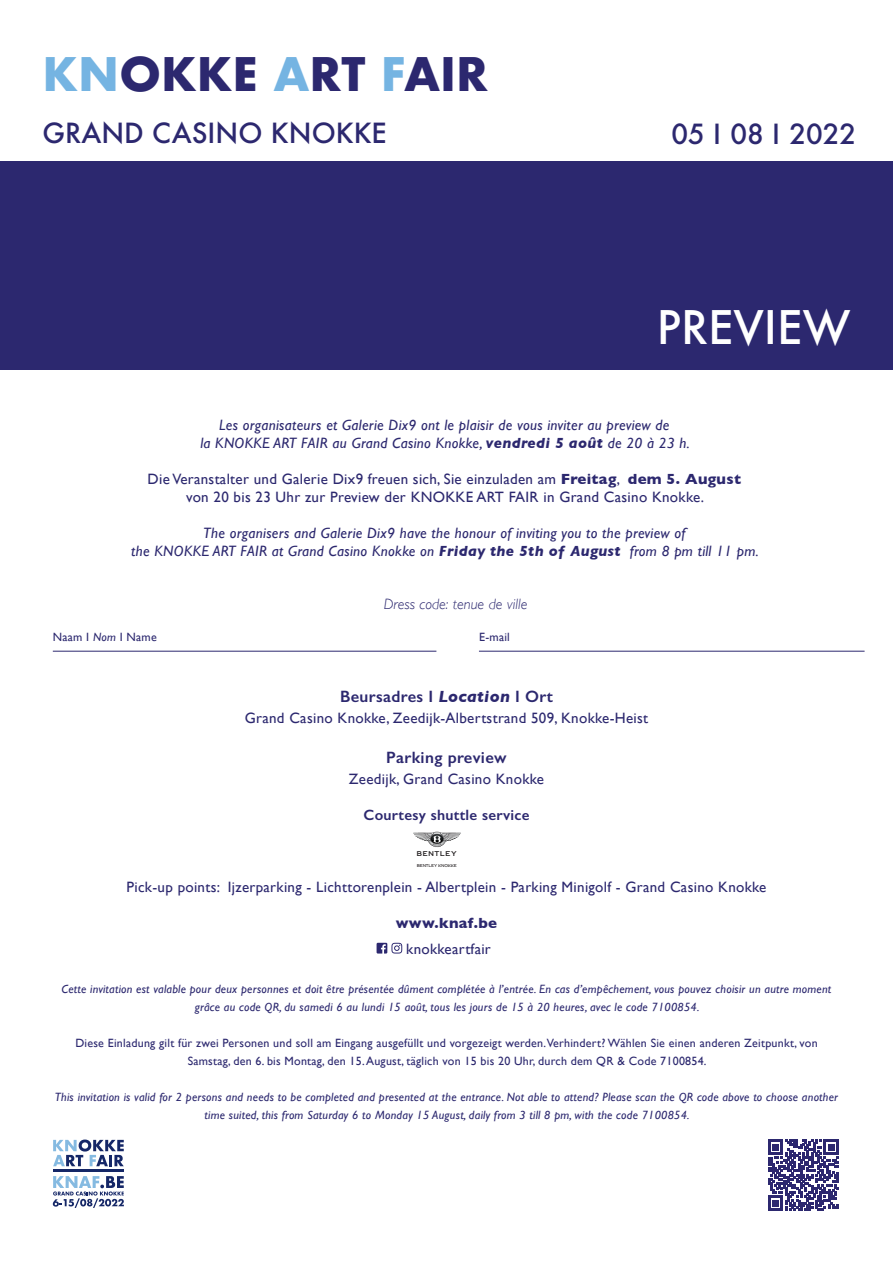
<style>
.page{position:relative;width:893px;height:1263px;background:#fff}
.page>*{position:absolute;margin:0;border:0;box-sizing:border-box;transform-origin:0 0}
.t1{font:700 45px "Futura";color:#2c286f}
.t2{font:500 45px "Futura";color:#fff}
.t3{font:500 27px "Futura";color:#2c286f}
.t4{font:600 16.5px "Gill Sans";letter-spacing:.02em;color:#2c286f}
.t5{font:15px "Gill Sans";letter-spacing:.02em;color:#2c286f}
.t6{font:italic 15px "Gill Sans";letter-spacing:.02em;color:#2c286f}
.t7{font:600 15px "Gill Sans";letter-spacing:.02em;color:#2c286f}
.Normaal{font:italic 300 15px "Gill Sans";color:#2c286f}
.t8{font:700 15px "Gill Sans";letter-spacing:.02em;color:#2c286f}
.t9{font:italic 12px/18px "Gill Sans";letter-spacing:.02em;color:#2c286f;text-align:center}
.t10{font:12px "Gill Sans";letter-spacing:.02em;color:#2c286f}
.t11{font:600 7.5px "Bentley";letter-spacing:.035em;color:#231f20;scale:1.08 1}
.t12{font:4.65px "Bentley TT";letter-spacing:-.04em;color:#231f20}
.s1{color:#75b4e2}
.s2{font-weight:700}
.s3{font-style:italic}
.s4{font-weight:700;font-style:italic}
</style>
<div class="page">
<img style="left:413px;top:832px;width:48px;height:15px">
<svg style="left:433px;top:836px;width:8px;height:7px"></svg>
<svg style="left:377px;top:943px;width:25px;height:10px"></svg>
<div style="left:0;top:161px;width:893px;height:208px;background:#2c286f"></div>
<svg style="left:53px;top:1139px;width:71px;height:27px"></svg>
<hr style="left:53px;top:1169px;width:71px;height:3px;background:#152767">
<svg style="left:53px;top:1176px;width:71px;height:32px"></svg>
<svg style="left:768px;top:1139px;width:71px;height:71px"></svg>
<hr style="left:479px;top:651px;width:386px;height:1px;background:#2c286f">
<hr style="left:53px;top:651px;width:383px;height:1px;background:#2c286f">
<p class="t1" style="left:43px;top:42px;width:447px"><span class="s1">KN</span>OKKE <span class="s1">A</span>RT <span class="s1">F</span>AIR</p>
<p class="t3" style="left:43px;top:115px;width:346px">GRAND CASINO KNOKKE</p>
<p class="t3" style="left:671px;top:115px;width:186px">05 I 08 I 2022</p>
<p class="t2" style="left:657px;top:296px;width:195px">PREVIEW</p>
<p class="t6" style="left:219px;top:416px;width:452px">Les organisateurs et Galerie Dix9 ont le plaisir de vous inviter au preview de</p>
<p class="t6" style="left:200px;top:434px;width:491px">la KNOKKE ART FAIR au Grand Casino Knokke, <span class="s2">vendredi 5 août</span> de 20 à 23 h.</p>
<p class="t5" style="left:148px;top:470px;width:595px">Die Veranstalter und Galerie Dix9 freuen sich, Sie einzuladen am <span class="s2">Freitag</span>, <span class="s2">dem 5. August</span></p>
<p class="t5" style="left:186px;top:488px;width:519px">von 20 bis 23 Uhr zur Preview der KNOKKE ART FAIR in Grand Casino Knokke.</p>
<p class="t6" style="left:203px;top:524px;width:484px">The organisers and Galerie Dix9 have the honour of inviting you to the preview of</p>
<p class="t6" style="left:131px;top:542px;width:629px">the KNOKKE ART FAIR at Grand Casino Knokke on <span class="s2">Friday the 5th of August</span> from 8 pm till 11 pm.</p>
<p class="Normaal" style="left:384px;top:595px;width:145px">Dress code: tenue de ville</p>
<p class="t10" style="left:53px;top:630px;width:106px">Naam I <span class="s3">Nom</span> I Name</p>
<p class="t10" style="left:479px;top:630px;width:32px">E-mail</p>
<p class="t4" style="left:340px;top:687px;width:214px">Beursadres I <span class="s4">Location</span> I Ort</p>
<p class="t5" style="left:245px;top:709px;width:405px">Grand Casino Knokke, Zeedijk-Albertstrand 509, Knokke-Heist</p>
<p class="t4" style="left:386px;top:747px;width:122px">Parking preview</p>
<p class="t5" style="left:349px;top:770px;width:197px">Zeedijk, Grand Casino Knokke</p>
<p class="t7" style="left:363px;top:806px;width:167px">Courtesy shuttle service</p>
<p class="t11" style="left:417px;top:848px;width:39px">BENTLEY</p>
<p class="t12" style="left:417px;top:862px;width:41px">BENTLEY KNOKKE</p>
<p class="t5" style="left:127px;top:878px;width:641px">Pick-up points: Ijzerparking - Lichttorenplein - Albertplein - Parking Minigolf - Grand Casino Knokke</p>
<p class="t8" style="left:396px;top:911px;width:103px">www.knaf.be</p>
<p class="t5" style="left:406px;top:940px;width:86px">knokkeartfair</p>
<p class="t9" style="left:62px;top:980px;width:771px">Cette invitation est valable pour deux personnes et doit être présentée dûment complétée à l’entrée. En cas d’empêchement, vous pouvez choisir un autre moment grâce au code QR, du samedi 6 au lundi 15 août, tous les jours de 15 à 20 heures, avec le code 7100854.</p>
<p class="t10" style="left:75px;top:1036px;width:744px">Diese Einladung gilt für zwei Personen und soll am Eingang ausgefüllt und vorgezeigt werden. Verhindert? Wählen Sie einen anderen Zeitpunkt, von</p>
<p class="t10" style="left:188px;top:1054px;width:520px">Samstag, den 6. bis Montag, den 15. August, täglich von 15 bis 20 Uhr, durch dem QR &amp; Code 7100854.</p>
<p class="t9" style="left:55px;top:1088px;width:785px">This invitation is valid for 2 persons and needs to be completed and presented at the entrance. Not able to attend? Please scan the QR code above to choose another time suited, this from Saturday 6 to Monday 15 August, daily from 3 till 8 pm, with the code 7100854.</p>
</div>
